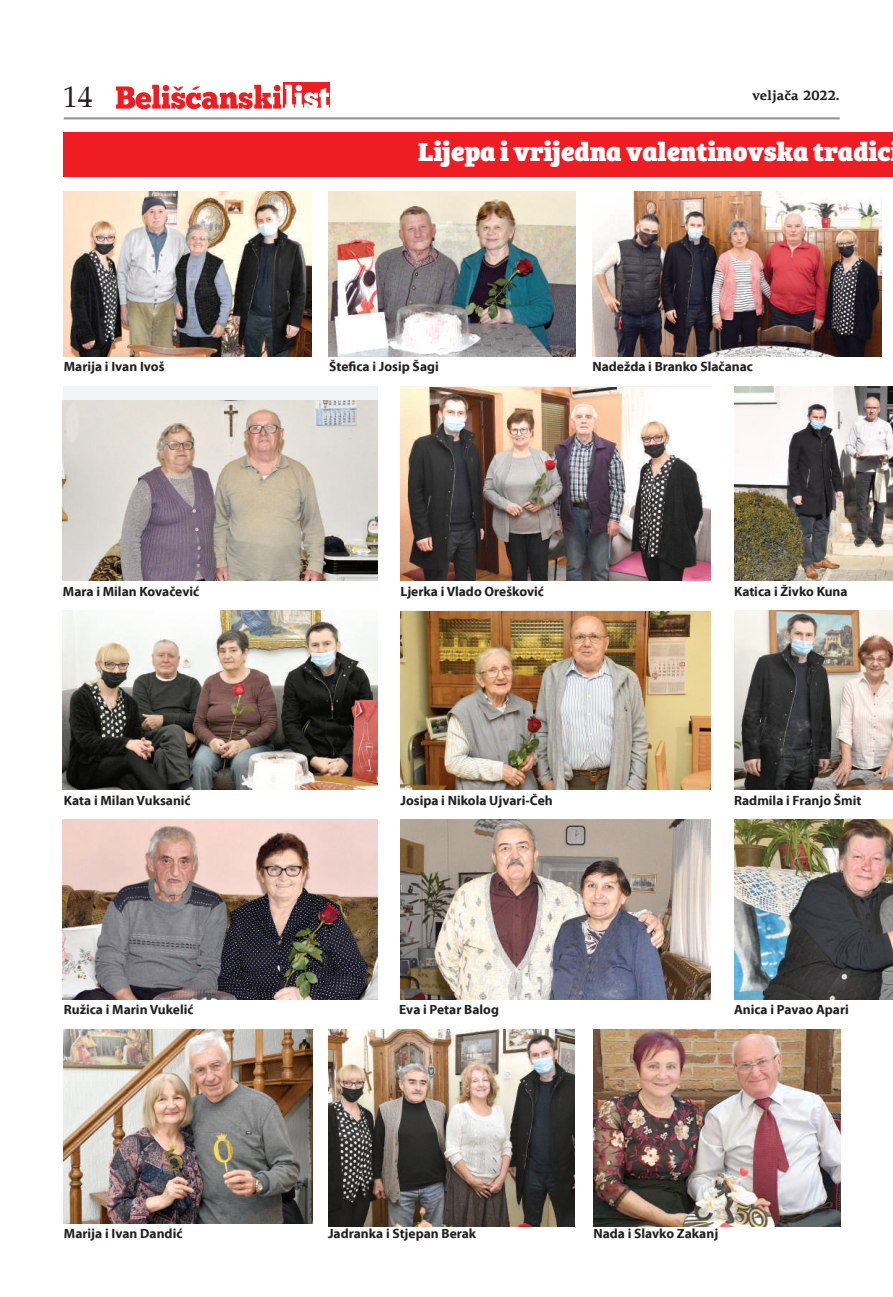
<style>
.page{position:relative;width:893px;height:1297px;background:#fff}
.page>*{position:absolute;margin:0;border:0;box-sizing:border-box;transform-origin:0 0}
.t1{font:30px "Palatino Roman";color:#231f20}
.t2{font:800 27px "Bree Serif";color:#fff}
.t3{font:700 13.5px "Myriad Pro";color:#231f20}
.t4{font:700 13.5px "PF Agora Serif Pro";color:#231f20}
</style>
<div class="page">
<hr style="left:64px;top:117px;width:776px;height:2px;background:#939598">
<img style="left:117px;top:83px;width:212px;height:25px">
<div style="left:64px;top:132px;width:829px;height:45px;background:#ee1d23"></div>
<img style="left:64px;top:192px;width:247px;height:165px">
<img style="left:328px;top:192px;width:247px;height:165px">
<img style="left:592px;top:192px;width:290px;height:165px">
<div style="left:63px;top:386px;width:314px;height:195px;background:#f2f3f4"></div>
<img style="left:63px;top:401px;width:314px;height:180px">
<img style="left:400px;top:388px;width:310px;height:193px">
<img style="left:734px;top:386px;width:159px;height:195px">
<img style="left:63px;top:611px;width:314px;height:179px">
<img style="left:400px;top:612px;width:310px;height:178px">
<img style="left:734px;top:611px;width:159px;height:179px">
<img style="left:63px;top:820px;width:314px;height:179px">
<img style="left:400px;top:820px;width:310px;height:179px">
<img style="left:734px;top:820px;width:159px;height:179px">
<img style="left:64px;top:1029px;width:248px;height:194px">
<img style="left:328px;top:1029px;width:247px;height:198px">
<img style="left:593px;top:1029px;width:248px;height:198px">
<h1 class="t1" style="left:63px;top:79px;width:31px">14</h1>
<p class="t4" style="left:752px;top:87px;width:89px">veljača 2022.</p>
<h2 class="t2" style="left:418px;top:129px;width:474px">Lijepa i vrijedna valentinovska tradic</h2>
<p class="t3" style="left:64px;top:358px;width:102px">Marija i Ivan Ivoš</p>
<p class="t3" style="left:329px;top:358px;width:111px">Štefica i Josip Šagi</p>
<p class="t3" style="left:592px;top:358px;width:162px">Nadežda i Branko Slačanac</p>
<p class="t3" style="left:63px;top:582px;width:138px">Mara i Milan Kovačević</p>
<p class="t3" style="left:400px;top:582px;width:145px">Ljerka i Vlado Orešković</p>
<p class="t3" style="left:734px;top:582px;width:115px">Katica i Živko Kuna</p>
<p class="t3" style="left:64px;top:791px;width:128px">Kata i Milan Vuksanić</p>
<p class="t3" style="left:400px;top:791px;width:154px">Josipa i Nikola Ujvari-Čeh</p>
<p class="t3" style="left:734px;top:791px;width:129px">Radmila i Franjo Šmit</p>
<p class="t3" style="left:64px;top:1001px;width:131px">Ružica i Marin Vukelić</p>
<p class="t3" style="left:399px;top:1001px;width:101px">Eva i Petar Balog</p>
<p class="t3" style="left:734px;top:1001px;width:116px">Anica i Pavao Apari</p>
<p class="t3" style="left:64px;top:1225px;width:120px">Marija i Ivan Dandić</p>
<p class="t3" style="left:328px;top:1225px;width:150px">Jadranka i Stjepan Berak</p>
<p class="t3" style="left:593px;top:1225px;width:126px">Nada i Slavko Zakanj</p>
</div>
